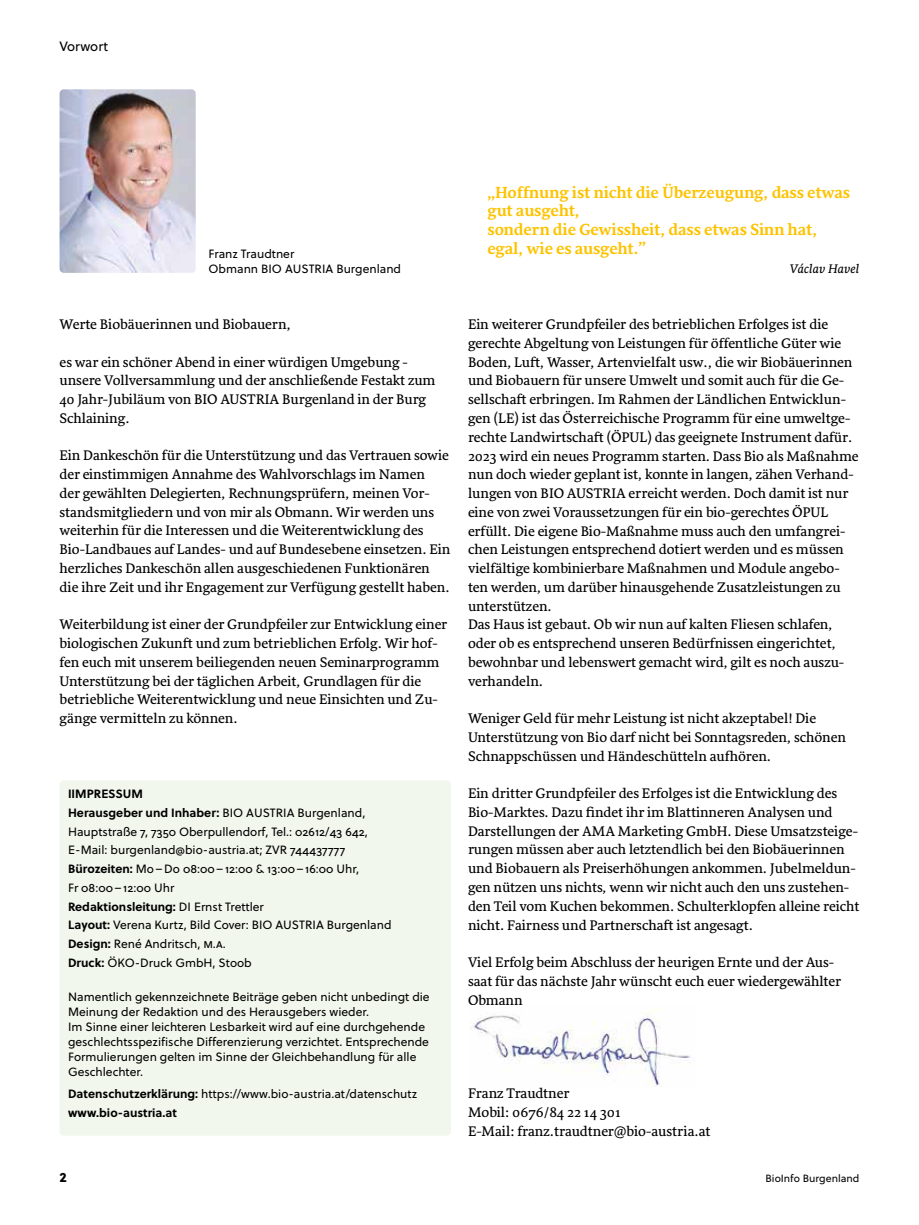
<style>
.page{position:relative;width:919px;height:1225px;background:#fff}
.page>*{position:absolute;margin:0;border:0;box-sizing:border-box;transform-origin:0 0}
.t1{font:700 16.5px/18px "Sirba";letter-spacing:-.01em;color:#fdc300}
.t2{font:14.25px/18.8px "Sirba";color:#000}
.t3{font:13.5px "Soleil";color:#000}
.t4{font:13.5px "Soleil Xb";color:#000}
.t5{font:italic 12.75px "Sirba";color:#000}
.t6{font:12px/18.8px "Soleil";color:#000}
.t7{font:700 12px/18.8px "Soleil";color:#000}
.t8{font:10.5px "Soleil";color:#000}
.s1{font-weight:700}
.s2{font-weight:400}
</style>
<div class="page">
<img style="left:60px;top:89px;width:136px;height:184px">
<img style="left:470px;top:1009px;width:221px;height:77px">
<div style="left:60px;top:780px;width:391px;height:355px;background:#f1f7ed;border-radius:4px"></div>
<p class="t3" style="left:60px;top:38px;width:50px">Vorwort</p>
<p class="t6" style="left:208px;top:246px;width:194px;line-height:15px">Franz Traudtner<br>Obmann BIO AUSTRIA Burgenland</p>
<p class="t2" style="left:60px;top:315px;width:233px">Werte Biobäuerinnen und Biobauern,</p>
<p class="t2" style="left:60px;top:353px;width:377px">es war ein schöner Abend in einer würdigen Umgebung - unsere Vollversammlung und der anschließende Festakt zum 40 Jahr-Jubiläum von BIO AUSTRIA Burgenland in der Burg Schlaining.</p>
<p class="t2" style="left:60px;top:447px;width:392px">Ein Dankeschön für die Unterstützung und das Vertrauen sowie der einstimmigen Annahme des Wahlvorschlags im Namen<br>der gewählten Delegierten, Rechnungsprüfern, meinen Vor&shy;standsmitgliedern und von mir als Obmann. Wir werden uns weiterhin für die Interessen und die Weiterentwicklung des Bio-Landbaues auf Landes- und auf Bundesebene einsetzen. Ein herzliches Dankeschön allen ausgeschiedenen Funktionären die ihre Zeit und ihr Engagement zur Verfügung gestellt haben.</p>
<p class="t2" style="left:60px;top:615px;width:389px">Weiterbildung ist einer der Grundpfeiler zur Entwicklung einer biologischen Zukunft und zum betrieblichen Erfolg. Wir hof&shy;fen euch mit unserem beiliegenden neuen Seminarprogramm Unterstützung bei der täglichen Arbeit, Grundlagen für die betriebliche Weiterentwicklung und neue Einsichten und Zu&shy;gänge vermitteln zu können.</p>
<p class="t6" style="left:68px;top:785px;width:325px"><span class="s1">IIMPRESSUM<br>Herausgeber und Inhaber:</span> BIO AUSTRIA Burgenland, Hauptstraße 7, 7350 Oberpullendorf, Tel.: 02612/43 642, E-Mail: burgenland@bio-austria.at; ZVR 744437777<br><span class="s1">Bürozeiten:</span> Mo – Do 08:00 – 12:00 &amp; 13:00 – 16:00 Uhr,<br>Fr 08:00 – 12:00 Uhr<br><span class="s1">Redaktionsleitung:</span> DI Ernst Trettler<br><span class="s1">Layout:</span> Verena Kurtz, Bild Cover: BIO AUSTRIA Burgenland <span class="s1">Design:</span> René Andritsch, m.a.<br><span class="s1">Druck:</span> ÖKO-Druck GmbH, Stoob</p>
<p class="t6" style="left:68px;top:989px;width:363px;line-height:15px">Namentlich gekennzeichnete Beiträge geben nicht unbedingt die Meinung der Redaktion und des Herausgebers wieder.<br>Im Sinne einer leichteren Lesbarkeit wird auf eine durchgehende geschlechtsspezifische Differenzierung verzichtet. Entsprechende Formulierungen gelten im Sinne der Gleichbehandlung für alle Geschlechter.</p>
<p class="t7" style="left:68px;top:1084px;width:351px">Datenschutzerklärung: <span class="s2">https://www.bio-austria.at/datenschutz </span>www.bio-austria.at</p>
<p class="t1" style="left:487px;top:183px;width:364px">„Hoffnung ist nicht die Überzeugung, dass etwas gut ausgeht,</p>
<p class="t1" style="left:487px;top:221px;width:331px;line-height:18.8px">sondern die Gewissheit, dass etwas Sinn hat, egal, wie es ausgeht.”</p>
<p class="t5" style="left:789px;top:259px;width:71px">Václav Havel</p>
<p class="t2" style="left:468px;top:315px;width:392px">Ein weiterer Grundpfeiler des betrieblichen Erfolges ist die gerechte Abgeltung von Leistungen für öffentliche Güter wie Boden, Luft, Wasser, Artenvielfalt usw., die wir Biobäuerinnen und Biobauern für unsere Umwelt und somit auch für die Ge&shy;sellschaft erbringen. Im Rahmen der Ländlichen Entwicklun&shy;gen (LE) ist das Österreichische Programm für eine umweltge&shy;rechte Landwirtschaft (ÖPUL) das geeignete Instrument dafür.<br>2023 wird ein neues Programm starten. Dass Bio als Maßnahme nun doch wieder geplant ist, konnte in langen, zähen Verhand&shy;lungen von BIO AUSTRIA erreicht werden. Doch damit ist nur eine von zwei Voraussetzungen für ein bio-gerechtes ÖPUL erfüllt. Die eigene Bio-Maßnahme muss auch den umfangrei&shy;chen Leistungen entsprechend dotiert werden und es müssen vielfältige kombinierbare Maßnahmen und Module angebo&shy;ten werden, um darüber hinausgehende Zusatzleistungen zu unterstützen.<br>Das Haus ist gebaut. Ob wir nun auf kalten Fliesen schlafen, oder ob es entsprechend unseren Bedürfnissen eingerichtet, bewohnbar und lebenswert gemacht wird, gilt es noch auszu&shy;verhandeln.</p>
<p class="t2" style="left:468px;top:709px;width:379px">Weniger Geld für mehr Leistung ist nicht akzeptabel! Die<br>Unterstützung von Bio darf nicht bei Sonntagsreden, schönen<br>Schnappschüssen und Händeschütteln aufhören.</p>
<p class="t2" style="left:468px;top:784px;width:393px">Ein dritter Grundpfeiler des Erfolges ist die Entwicklung des Bio-Marktes. Dazu findet ihr im Blattinneren Analysen und Darstellungen der AMA Marketing GmbH. Diese Umsatzsteige&shy;rungen müssen aber auch letztendlich bei den Biobäuerinnen und Biobauern als Preiserhöhungen ankommen. Jubelmeldun&shy;gen nützen uns nichts, wenn wir nicht auch den uns zustehen&shy;den Teil vom Kuchen bekommen. Schulterklopfen alleine reicht nicht. Fairness und Partnerschaft ist angesagt.</p>
<p class="t2" style="left:468px;top:953px;width:374px">Viel Erfolg beim Abschluss der heurigen Ernte und der Aus&shy;saat für das nächste Jahr wünscht euch euer wiedergewählter<br>Obmann</p>
<p class="t2" style="left:468px;top:1084px;width:244px">Franz Traudtner<br>Mobil: 0676/84 22 14 301<br>E-Mail: franz.traudtner@bio-austria.at</p>
<p class="t4" style="left:60px;top:1168px;width:9px">2</p>
<p class="t8" style="left:765px;top:1172px;width:95px">BioInfo Burgenland</p>
</div>
